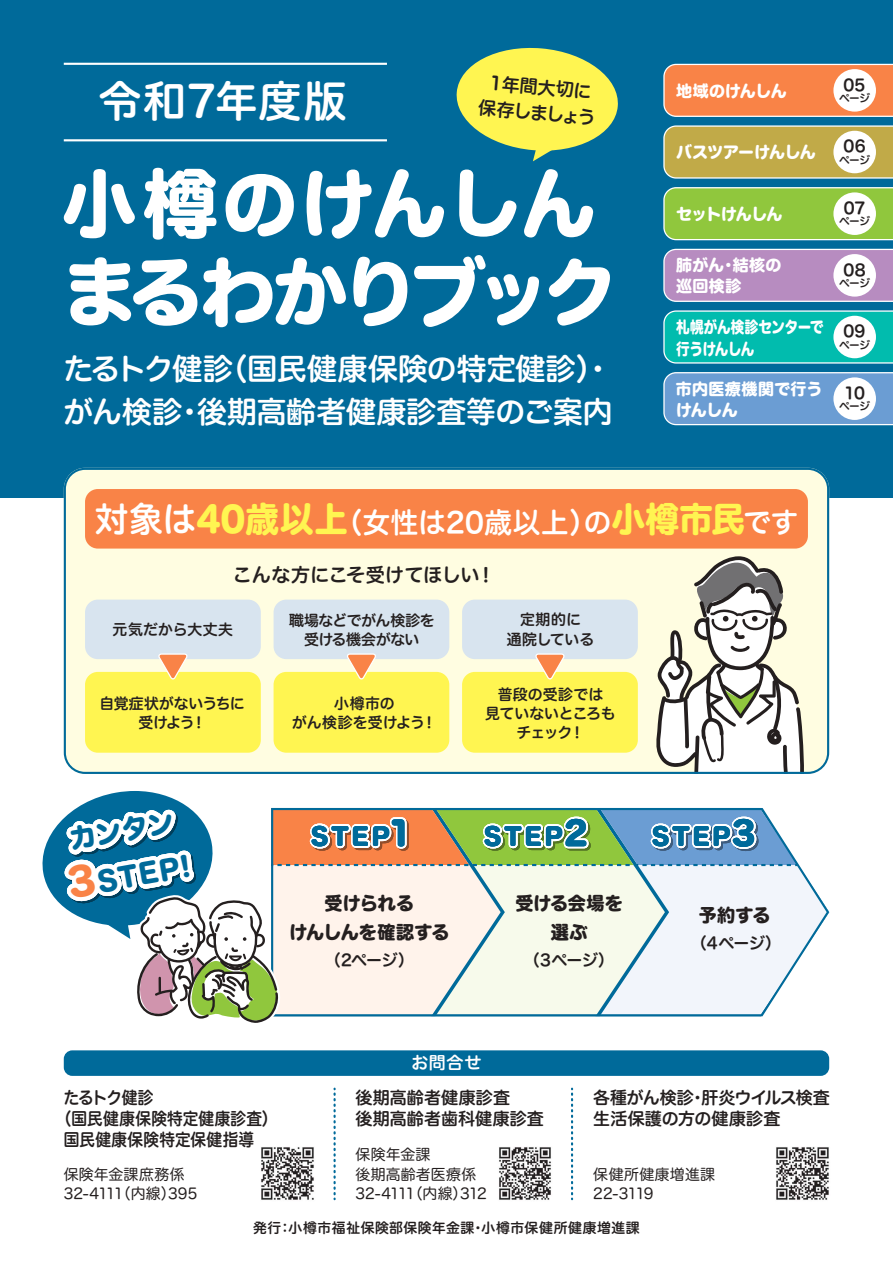
<style>
.page{position:relative;width:893px;height:1263px;background:#fff}
.page>*{position:absolute;margin:0;border:0;box-sizing:border-box;transform-origin:0 0}
.t1{font:74.4px/88.2px "Hira Maru Std W8";letter-spacing:-.03em;color:#fff}
.t2{font:42.45px "Hira Maru Std W6";letter-spacing:.025em;color:#fff}
.t3{font:29.7px/42.6px "Hira Maru Std W6";letter-spacing:-.005em;color:#fff}
.t4{font:28.05px "Hira Maru Std W6";letter-spacing:.02em;color:#fff}
.t5{font:26.55px "Hira Maru Std W8";color:#006a9a}
.t6{font:23.4px "Hira Maru Std W8";letter-spacing:.135em;color:#006a9a}
.t7{font:19.2px "Hira Maru Std W6";letter-spacing:-.005em;color:#241f1f}
.t8{font:18px/28.7px "Hira Maru Std W8";letter-spacing:.005em;color:#241f1f;text-align:center}
.t9{font:18px/25.5px "Hira Maru Std W6";color:#241f1f;text-align:center}
.t10{font:16.95px/21.3px "Hira Maru Std W6";letter-spacing:.005em;color:#241f1f}
.t11{font:16.95px "Hira Maru Std W6";letter-spacing:.005em;color:#241f1f;scale:.92 1}
.t12{font:16.95px "Hira Maru Std W6";color:#fff}
.t13{font:15.9px "Hira Maru Std W6";letter-spacing:-.025em;color:#241f1f}
.t14{font:15.9px/21.3px "Hira Maru Std W8";letter-spacing:-.015em;color:#fff;scale:.85 1}
.t15{font:15.9px/21.3px "Hira Maru Std W8";letter-spacing:.015em;color:#fff}
.t16{font:15.9px/21.3px "Hira Maru Std W8";letter-spacing:.02em;color:#fff}
.t17{font:15.9px "Hira Maru Std W8";letter-spacing:-.035em;color:#fff}
.t18{font:15.9px "Hira Maru Std W8";letter-spacing:-.015em;color:#fff}
.t19{font:15.9px "Hira Maru Std W8";letter-spacing:-.04em;color:#fff}
.t20{font:14.85px/19.2px "Hira Maru Std W4";letter-spacing:.005em;color:#241f1f}
.t21{font:14.85px/19.2px "Hira Maru Std W6";letter-spacing:-.01em;color:#241f1f;text-align:center}
.t22{font:14.85px/19.2px "Hira Maru Std W6";letter-spacing:-.03em;color:#241f1f;text-align:center}
.t23{font:14.85px/19.2px "Hira Maru Std W6";letter-spacing:.015em;color:#241f1f;text-align:center}
.t24{font:14.85px "Hira Maru Std W6";letter-spacing:.025em;color:#241f1f}
.t25{font:13.8px "Hira Maru Std W6";letter-spacing:.04em;color:#241f1f}
.t26{font:10.65px "Hira Maru Std W6";letter-spacing:-.04em;color:#241f1f}
.s1{font-size:34.2px}
.s2{font-family:"Hira Maru Std W8";font-size:34.2px;color:#fff551}
.s3{font-size:31.95px}
.s4{font-size:37.2px;color:#f98347}
</style>
<div class="page">
<div style="left:0;top:0;width:893px;height:497px;background:#006a9a"></div>
<svg style="left:663px;top:64px;width:230px;height:53px;background:#f78951"></svg>
<svg style="left:663px;top:125px;width:230px;height:54px;background:#bfad55"></svg>
<svg style="left:663px;top:187px;width:230px;height:53px;background:#94c948"></svg>
<svg style="left:663px;top:249px;width:230px;height:53px;background:#b991c3"></svg>
<svg style="left:663px;top:310px;width:230px;height:54px;background:#10bdb2"></svg>
<svg style="left:663px;top:372px;width:230px;height:53px;background:#71a1d4"></svg>
<hr style="left:64px;top:63px;width:323px;height:2px;background:#fff">
<hr style="left:64px;top:139px;width:323px;height:2px;background:#fff">
<svg style="left:456px;top:47px;width:162px;height:114px"></svg>
<div style="left:64px;top:1050px;width:765px;height:26px;background:#006a9a;border-radius:9px"></div>
<svg style="left:334px;top:1089px;width:2px;height:110px"></svg>
<svg style="left:571px;top:1089px;width:2px;height:110px"></svg>
<img style="left:776px;top:1147px;width:53px;height:53px">
<img style="left:261px;top:1147px;width:53px;height:53px">
<img style="left:499px;top:1147px;width:52px;height:53px">
<div style="left:833px;top:69px;width:43px;height:43px;background:#fff;border-radius:50%"></div>
<div style="left:833px;top:192px;width:43px;height:43px;background:#fff;border-radius:50%"></div>
<div style="left:833px;top:254px;width:43px;height:43px;background:#fff;border-radius:50%"></div>
<div style="left:833px;top:316px;width:43px;height:42px;background:#fff;border-radius:50%"></div>
<div style="left:833px;top:377px;width:43px;height:43px;background:#fff;border-radius:50%"></div>
<div style="left:833px;top:131px;width:43px;height:42px;background:#fff;border-radius:50%"></div>
<svg style="left:64px;top:468px;width:765px;height:306px;background:#e9eed9"></svg>
<svg style="left:804px;top:873px;width:25px;height:79px"></svg>
<svg style="left:37px;top:485px;width:767px;height:538px"></svg>
<h2 class="t2" style="left:99px;top:69px;width:249px">令和7年度版</h2>
<p class="t9" style="left:482px;top:70px;width:119px;rotate:5deg">１年間大切に保存しましょう</p>
<h1 class="t1" style="left:62px;top:163px;width:556px">小樽のけんしんまるわかりブック</h1>
<h3 class="t3" style="left:64px;top:348px;width:550px">たるトク健診（国民健康保険の特定健診）・がん検診・後期高齢者健康診査等のご案内</h3>
<p class="t18" style="left:676px;top:78px;width:112px">地域のけんしん</p>
<p class="t17" style="left:676px;top:140px;width:141px">バスツアーけんしん</p>
<p class="t19" style="left:676px;top:201px;width:108px">セットけんしん</p>
<p class="t16" style="left:676px;top:255px;width:107px">肺がん・結核の巡回検診</p>
<p class="t14" style="left:676px;top:317px;width:175px">札幌がん検診センターで行うけんしん</p>
<p class="t15" style="left:676px;top:379px;width:148px">市内医療機関で行うけんしん</p>
<p class="t13" style="left:844px;top:73px;width:23px">05</p>
<p class="t26" style="left:839px;top:90px;width:33px">ページ</p>
<p class="t13" style="left:843px;top:134px;width:24px">06</p>
<p class="t26" style="left:839px;top:152px;width:33px">ページ</p>
<p class="t13" style="left:844px;top:196px;width:23px">07</p>
<p class="t26" style="left:839px;top:213px;width:33px">ページ</p>
<p class="t13" style="left:843px;top:258px;width:24px">08</p>
<p class="t26" style="left:839px;top:275px;width:33px">ページ</p>
<p class="t13" style="left:844px;top:319px;width:23px">09</p>
<p class="t26" style="left:839px;top:337px;width:33px">ページ</p>
<p class="t13" style="left:844px;top:381px;width:22px">10</p>
<p class="t26" style="left:839px;top:398px;width:33px">ページ</p>
<h3 class="t4" style="left:95px;top:501px;width:705px"><span class="s1">対象は</span><span class="s2">40歳以上</span>（女性は20歳以上）の<span class="s2">小樽市民</span>です</h3>
<p class="t7" style="left:233px;top:560px;width:264px">こんな方にこそ受けてほしい！</p>
<p class="t24" style="left:113px;top:618px;width:122px">元気だから大丈夫</p>
<p class="t21" style="left:289px;top:611px;width:147px">職場などでがん検診を受ける機会がない</p>
<p class="t21" style="left:507px;top:611px;width:89px">定期的に<br>通院している</p>
<p class="t22" style="left:99px;top:694px;width:147px">自覚症状がないうちに受けよう！</p>
<p class="t23" style="left:292px;top:694px;width:146px">小樽市の<br>がん検診を受けよう！</p>
<p class="t21" style="left:485px;top:685px;width:132px">普段の受診では<br>見ていないところもチェック！</p>
<h3 class="t5" style="left:66px;top:819px;width:107px;rotate:-10deg">カンタン</h3>
<h3 class="t6" style="left:311px;top:818px;width:102px">STEP<span class="s3">1</span></h3>
<h3 class="t6" style="left:484px;top:818px;width:105px">STEP<span class="s3">2</span></h3>
<h3 class="t6" style="left:652px;top:818px;width:105px">STEP<span class="s3">3</span></h3>
<h3 class="t5" style="left:66px;top:867px;width:125px;rotate:-10deg"><span class="s4">3</span>STEP!</h3>
<p class="t8" style="left:289px;top:890px;width:162px">受けられる<br>けんしんを確認する</p>
<p class="t13" style="left:325px;top:948px;width:91px">（2ページ）</p>
<p class="t8" style="left:515px;top:890px;width:109px">受ける会場を選ぶ</p>
<p class="t13" style="left:524px;top:948px;width:92px">（3ページ）</p>
<p class="t8" style="left:699px;top:902px;width:73px">予約する</p>
<p class="t13" style="left:691px;top:931px;width:92px">（4ページ）</p>
<p class="t11" style="left:64px;top:1084px;width:99px">たるトク健診</p>
<p class="t11" style="left:56px;top:1106px;width:242px">（国民健康保険特定健康診査）</p>
<p class="t11" style="left:64px;top:1127px;width:208px">国民健康保険特定保健指導</p>
<p class="t20" style="left:64px;top:1164px;width:135px">保険年金課庶務係<br>32-4111（内線）395</p>
<p class="t12" style="left:411px;top:1050px;width:72px">お問合せ</p>
<p class="t10" style="left:355px;top:1087px;width:190px">後期高齢者健康診査<br>後期高齢者歯科健康診査</p>
<p class="t10" style="left:593px;top:1087px;width:238px">各種がん検診・肝炎ウイルス検査生活保護の方の健康診査</p>
<p class="t20" style="left:356px;top:1145px;width:133px">保険年金課<br>後期高齢者医療係<br>32-4111（内線）312</p>
<p class="t20" style="left:593px;top:1164px;width:123px">保健所健康増進課<br>22-3119</p>
<p class="t25" style="left:253px;top:1217px;width:388px">発行：小樽市福祉保険部保険年金課・小樽市保健所健康増進課</p>
</div>
